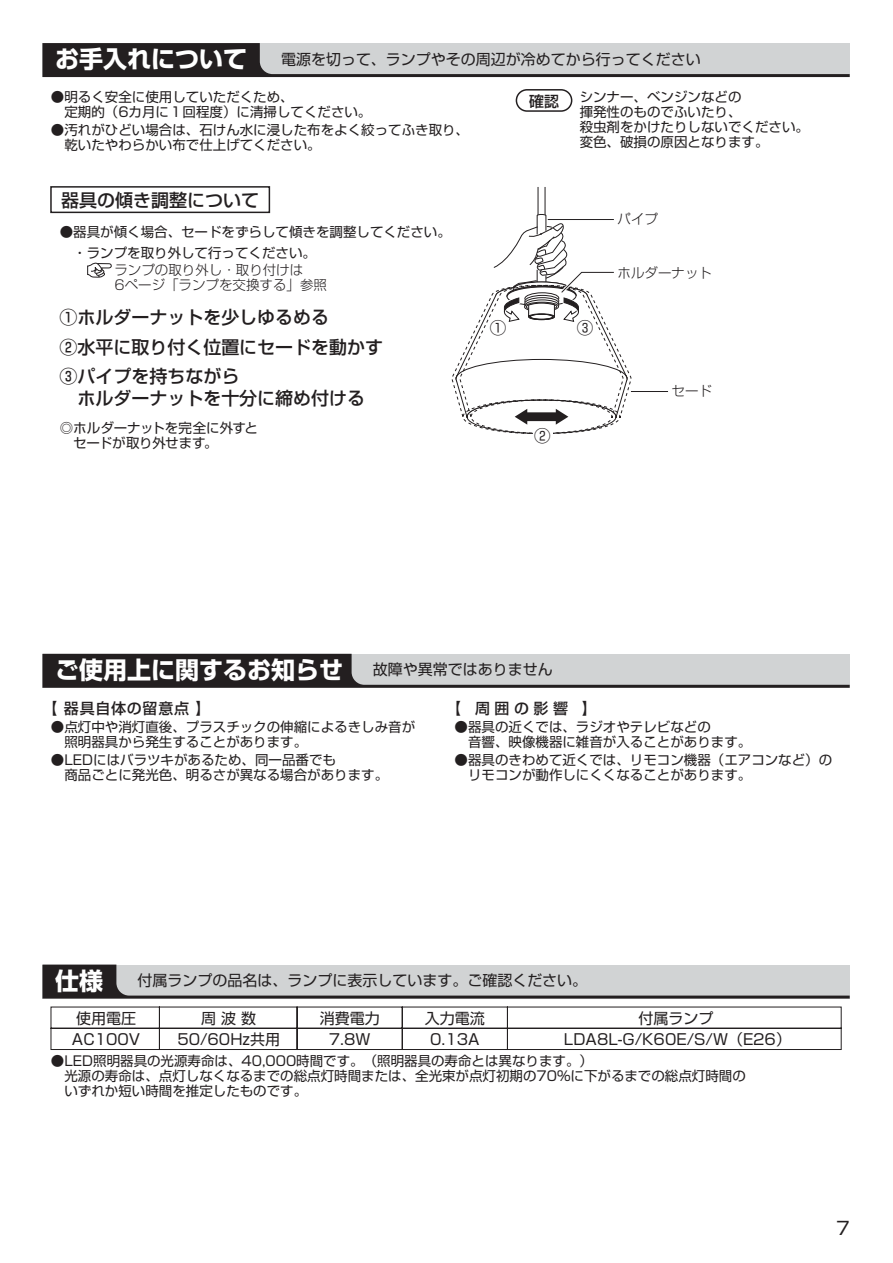
<style>
.page{position:relative;width:893px;height:1263px;background:#fff}
.page>*{position:absolute;margin:0;border:0;box-sizing:border-box;transform-origin:0 0}
.t1{font:24px "Shin Go Pro Bold 90 msp RKSJ H";color:#fff}
.t2{font:18px/30px "Shin Go Pro Medium 90 msp RKSJ H";color:#231f20}
.t3{font:18px "Shin Go Pro Regular 90 msp RKSJ H";color:#231f20}
.t4{font:16.5px "Shin Go Pro Regular 90 msp RKSJ H";color:#231f20}
.t5{font:15px/21.3px "Shin Go Pro Regular 90 msp RKSJ H";color:#231f20;text-align:center}
.t6{font:15px "Shin Go Pro Medium 90 msp RKSJ H";letter-spacing:.05em;color:#231f20}
.t7{font:13.5px/15px "Shin Go Pro Regular 90 msp RKSJ H";color:#231f20}
.t8{font:13.5px/15px "Shin Go Pro Light 90 msp RKSJ H";color:#231f20}
.s1{font-family:"Shin Go Pro Regular 90 msp RKSJ H";font-size:15px;color:#231f20}
</style>
<div class="page">
<svg style="left:42px;top:43px;width:808px;height:34px;background:#979798"></svg>
<hr style="left:631px;top:391px;width:37px;height:1px;background:#231f20">
<div style="left:50px;top:186px;width:220px;height:27px;border:1px solid #231f20"></div>
<svg style="left:87px;top:262px;width:25px;height:16px"></svg>
<div style="left:516px;top:89px;width:56px;height:23px;border:1px solid #231f20;border-radius:11px"></div>
<svg style="left:452px;top:214px;width:179px;height:220px"></svg>
<svg style="left:42px;top:654px;width:808px;height:34px;background:#858485"></svg>
<svg style="left:42px;top:965px;width:808px;height:34px;background:#b3b4b5"></svg>
<svg style="left:50px;top:1006px;width:792px;height:44px"></svg>
<h1 class="t1" style="left:55px;top:50px;width:193px">お手入れについて</h1>
<p class="t5" style="left:281px;top:51px;width:421px">電源を切って、ランプやその周辺が冷めてから行ってください</p>
<p class="t7" style="left:51px;top:91px;width:322px">●明るく安全に使用していただくため、<br>　定期的（6カ月に１回程度）に清掃してください。</p>
<p class="t7" style="left:51px;top:124px;width:420px">●汚れがひどい場合は、石けん水に浸した布をよく絞ってふき取り、　乾いたやわらかい布で仕上げてください。</p>
<p class="t7" style="left:580px;top:91px;width:231px">シンナー、ベンジンなどの<br>揮発性のものでふいたり、<br>殺虫剤をかけたりしないでください。変色、破損の原因となります。</p>
<p class="t6" style="left:529px;top:95px;width:31px">確認</p>
<h2 class="t2" style="left:61px;top:187px;width:199px">器具の傾き調整について</h2>
<p class="t7" style="left:60px;top:223px;width:393px;line-height:21px">●器具が傾く場合、セードをずらして傾きを調整してください。　・ランプを取り外して行ってください。</p>
<p class="t8" style="left:114px;top:264px;width:214px">ランプの取り外し・取り付けは<br>6ページ「ランプを交換する」参照</p>
<h2 class="t2" style="left:59px;top:304px;width:325px">①ホルダーナットを少しゆるめる<br>②水平に取り付く位置にセードを動かす<br>③パイプを持ちながら</h2>
<h2 class="t2" style="left:59px;top:386px;width:307px">　ホルダーナットを十分に締め付ける</h2>
<p class="t4" style="left:490px;top:322px;width:18px">①</p>
<p class="t4" style="left:577px;top:322px;width:18px">③</p>
<p class="t7" style="left:60px;top:423px;width:200px">◎ホルダーナットを完全に外すと　セードが取り外せます。</p>
<p class="t4" style="left:534px;top:430px;width:18px">②</p>
<p class="t8" style="left:617px;top:213px;width:42px">パイプ</p>
<p class="t8" style="left:617px;top:267px;width:96px">ホルダーナット</p>
<p class="t8" style="left:671px;top:385px;width:42px">セード</p>
<h1 class="t1" style="left:55px;top:661px;width:499px">ご使用上に関するお知らせ <span class="s1">故障や異常ではありません</span></h1>
<p class="t7" style="left:51px;top:722px;width:366px">●点灯中や消灯直後、プラスチックの伸縮によるきしみ音が　照明器具から発生することがあります。</p>
<p class="t7" style="left:51px;top:755px;width:339px">●LEDにはバラツキがあるため、同一品番でも<br>　商品ごとに発光色、明るさが異なる場合があります。</p>
<p class="t6" style="left:42px;top:702px;width:170px">【 器具自体の留意点 】</p>
<p class="t6" style="left:446px;top:702px;width:172px">【 周囲の影響 】　</p>
<p class="t7" style="left:455px;top:722px;width:298px">●器具の近くでは、ラジオやテレビなどの<br>　音響、映像機器に雑音が入ることがあります。</p>
<p class="t7" style="left:455px;top:755px;width:379px">●器具のきわめて近くでは、リモコン機器（エアコンなど）の　リモコンが動作しにくくなることがあります。</p>
<h1 class="t1" style="left:55px;top:972px;width:49px">仕様</h1>
<p class="t5" style="left:138px;top:972px;width:451px">付属ランプの品名は、ランプに表示しています。ご確認ください。</p>
<p class="t5" style="left:76px;top:1010px;width:61px">使用電圧</p>
<p class="t5" style="left:638px;top:1010px;width:76px">付属ランプ</p>
<p class="t5" style="left:72px;top:1031px;width:70px">AC100V</p>
<p class="t5" style="left:177px;top:1010px;width:104px">周 波 数<br>50/60Hz共用</p>
<p class="t5" style="left:320px;top:1010px;width:61px">消費電力<br>7.8Ｗ</p>
<p class="t5" style="left:425px;top:1010px;width:61px">入力電流<br>0.13A</p>
<p class="t5" style="left:564px;top:1031px;width:228px">LDA8L-G/K60E/S/W（E26）</p>
<p class="t7" style="left:51px;top:1056px;width:696px">●LED照明器具の光源寿命は、40,000時間です。（照明器具の寿命とは異なります。）<br>　光源の寿命は、点灯しなくなるまでの総点灯時間または、全光束が点灯初期の70%に下がるまでの総点灯時間の　いずれか短い時間を推定したものです。</p>
<h2 class="t3" style="left:836px;top:1221px;width:15px">7</h2>
</div>
